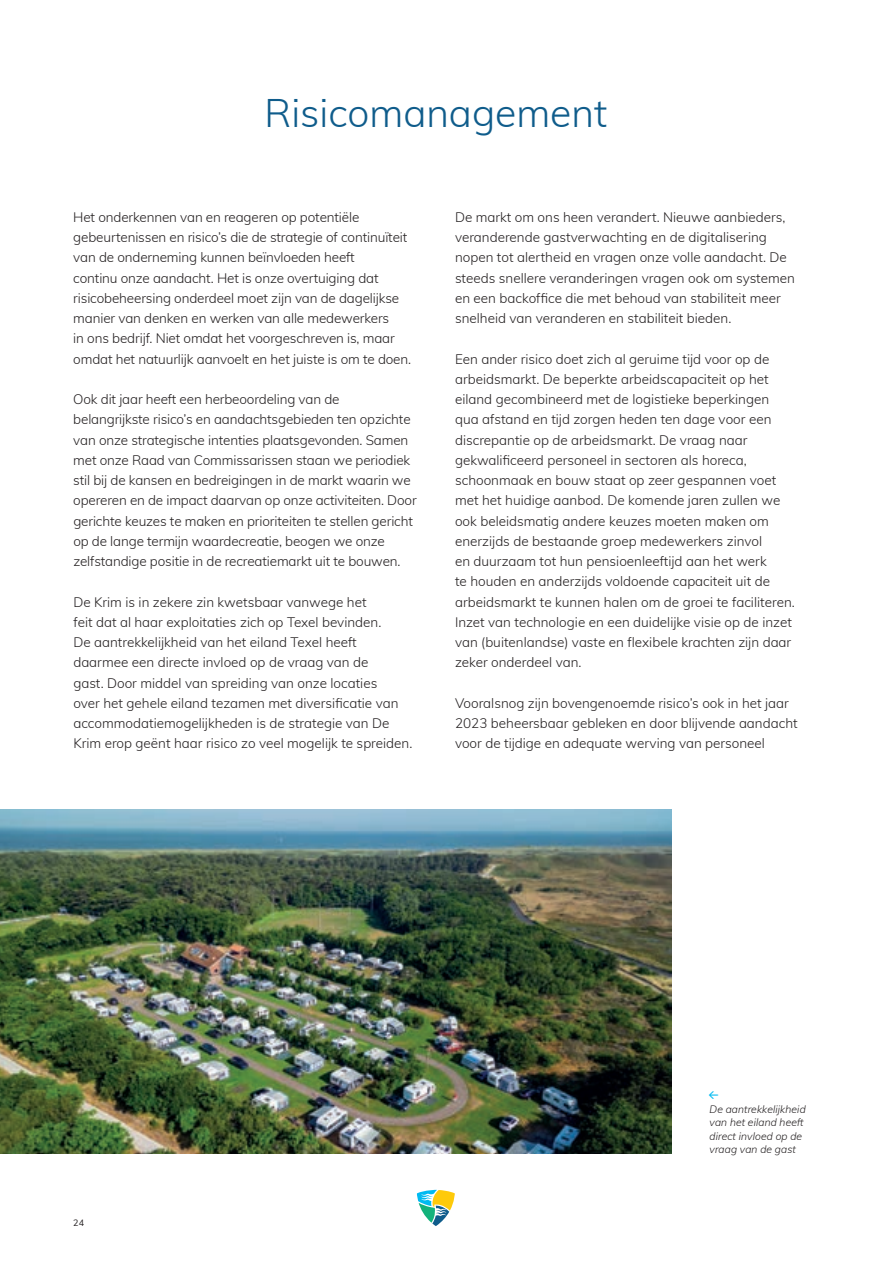
<style>
.page{position:relative;width:893px;height:1263px;background:#fff}
.page>*{position:absolute;margin:0;border:0;box-sizing:border-box;transform-origin:0 0}
.t1{font:300 39px "Muli";color:#0f5c8b}
.t2{font:300 13.5px/20.2px "Muli";color:#231f20}
.t3{font:italic 300 10.5px/13.5px "Muli";color:#231f20}
.t4{font:10.5px "Font Awesome 6 Pro";color:#00baf1}
.t5{font:9px "Muli";color:#231f20}
</style>
<div class="page">
<svg style="left:417px;top:1190px;width:38px;height:36px"></svg>
<img style="left:0;top:809px;width:671px;height:344px">
<h1 class="t1" style="left:265px;top:85px;width:344px">Risicomanagement</h1>
<p class="t2" style="left:73px;top:206px;width:339px">Het onderkennen van en reageren op potentiële gebeurtenissen en risico’s die de strategie of continuïteit van de onderneming kunnen beïnvloeden heeft<br>continu onze aandacht. Het is onze overtuiging dat risicobeheersing onderdeel moet zijn van de dagelijkse manier van denken en werken van alle medewerkers<br>in ons bedrijf. Niet omdat het voorgeschreven is, maar omdat het natuurlijk aanvoelt en het juiste is om te doen.</p>
<p class="t2" style="left:73px;top:388px;width:345px">Ook dit jaar heeft een herbeoordeling van de belangrijkste risico’s en aandachtsgebieden ten opzichte van onze strategische intenties plaatsgevonden. Samen met onze Raad van Commissarissen staan we periodiek stil bij de kansen en bedreigingen in de markt waarin we opereren en de impact daarvan op onze activiteiten. Door gerichte keuzes te maken en prioriteiten te stellen gericht op de lange termijn waardecreatie, beogen we onze zelfstandige positie in de recreatiemarkt uit te bouwen.</p>
<p class="t2" style="left:73px;top:591px;width:341px">De Krim is in zekere zin kwetsbaar vanwege het<br>feit dat al haar exploitaties zich op Texel bevinden.<br>De aantrekkelijkheid van het eiland Texel heeft daarmee een directe invloed op de vraag van de<br>gast. Door middel van spreiding van onze locaties<br>over het gehele eiland tezamen met diversificatie van accommodatiemogelijkheden is de strategie van De Krim erop geënt haar risico zo veel mogelijk te spreiden.</p>
<p class="t2" style="left:455px;top:206px;width:341px">De markt om ons heen verandert. Nieuwe aanbieders, veranderende gastverwachting en de digitalisering nopen tot alertheid en vragen onze volle aandacht. De steeds snellere veranderingen vragen ook om systemen en een backoffice die met behoud van stabiliteit meer snelheid van veranderen en stabiliteit bieden.</p>
<p class="t2" style="left:455px;top:348px;width:341px">Een ander risico doet zich al geruime tijd voor op de arbeidsmarkt. De beperkte arbeidscapaciteit op het eiland gecombineerd met de logistieke beperkingen qua afstand en tijd zorgen heden ten dage voor een discrepantie op de arbeidsmarkt. De vraag naar gekwalificeerd personeel in sectoren als horeca, schoonmaak en bouw staat op zeer gespannen voet met het huidige aanbod. De komende jaren zullen we ook beleidsmatig andere keuzes moeten maken om enerzijds de bestaande groep medewerkers zinvol<br>en duurzaam tot hun pensioenleeftijd aan het werk<br>te houden en anderzijds voldoende capaciteit uit de arbeidsmarkt te kunnen halen om de groei te faciliteren.<br>Inzet van technologie en een duidelijke visie op de inzet van (buitenlandse) vaste en flexibele krachten zijn daar zeker onderdeel van.</p>
<p class="t2" style="left:455px;top:692px;width:344px">Vooralsnog zijn bovengenoemde risico’s ook in het jaar<br>2023 beheersbaar gebleken en door blijvende aandacht voor de tijdige en adequate werving van personeel</p>
<p class="t5" style="left:73px;top:1216px;width:12px">24</p>
<p class="t4" style="left:709px;top:1090px;width:11px">□●▼</p>
<p class="t3" style="left:709px;top:1102px;width:99px">De aantrekkelijkheid van het eiland heeft direct invloed op de vraag van de gast</p>
</div>
